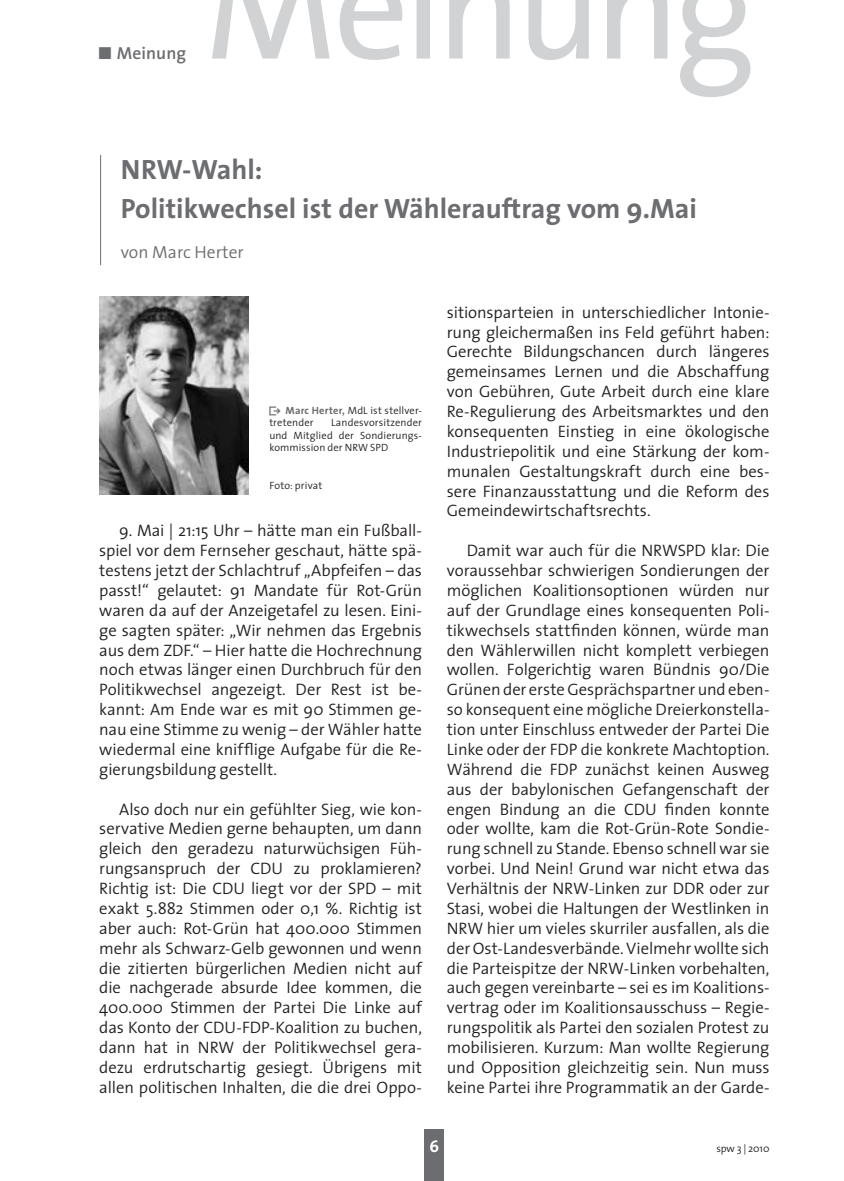
<style>
.page{position:relative;width:844px;height:1181px;background:#fff}
.page>*{position:absolute;margin:0;border:0;box-sizing:border-box;transform-origin:0 0}
.t1{font:700 28px/39.7px "The Sans";color:#6c6d70}
.t2{font:300 17.5px "The Sans";color:#6c6d70}
.t3{font:600 17.5px "The Sans";letter-spacing:.005em;color:#6c6d70}
.t4{font:300 16.62px/19.9px "The Sans";letter-spacing:-.005em;color:#231f20;text-align:justify}
.t5{font:300 10.5px/12.6px "The Sans";letter-spacing:.01em;color:#231f20}
.s1{font-family:"The Sans Bold Expert";font-weight:400}
.s2{font-family:"The Sans Bold Expert";font-weight:400;color:#6c6d70}
.s3{font-weight:700;color:#6c6d70}
</style>
<div class="page">
<div style="left:424px;top:1129px;width:20px;height:52px;background:#6c6d70"></div>
<svg style="left:212px;top:0;width:539px;height:97px"></svg>
<hr style="left:100px;top:155px;width:1px;height:110px;background:#6c6d70">
<img style="left:99px;top:296px;width:150px;height:198px">
<p class="t3" style="left:97px;top:38px;width:90px"><span class="s1">ó</span> Meinung</p>
<h1 class="t1" style="left:121px;top:149px;width:577px">NRW-Wahl:<br>Politikwechsel ist der Wählerauftrag vom 9.Mai</h1>
<p class="t2" style="left:121px;top:241px;width:124px">von Marc Herter</p>
<p class="t5" style="left:269px;top:404px;width:154px"><span class="s2">û</span> <span class="s3">Marc Herter,</span> MdL ist stellver&shy;tretender</p>
<p class="t5" style="left:269px;top:416px;width:154px;text-align:justify;text-indent:62px">Landesvorsitzender und Mitglied der Sondierungs&shy;kommission der NRW SPD</p>
<p class="t5" style="left:269px;top:479px;width:55px">Foto: privat</p>
<p class="t4" style="left:99px;top:521px;width:324px;text-indent:20px">9. Mai | 21:15 Uhr – hätte man ein Fußball&shy;spiel vor dem Fernseher geschaut, hätte spä&shy;testens jetzt der Schlachtruf „Abpfeifen – das passt!“ gelautet: 91 Mandate für Rot-Grün waren da auf der Anzeigetafel zu lesen. Eini&shy;ge sagten später: „Wir nehmen das Ergebnis aus dem ZDF.“ – Hier hatte die Hochrechnung noch etwas länger einen Durchbruch für den Politikwechsel angezeigt. Der Rest ist be&shy;kannt: Am Ende war es mit 90 Stimmen ge&shy;nau eine Stimme zu wenig – der Wähler hatte wiedermal eine knifflige Aufgabe für die Re&shy;gierungsbildung gestellt.</p>
<p class="t4" style="left:99px;top:799px;width:324px;text-indent:20px">Also doch nur ein gefühlter Sieg, wie kon&shy;servative Medien gerne behaupten, um dann gleich den geradezu naturwüchsigen Füh&shy;rungsanspruch der CDU zu proklamieren?<br>Richtig ist: Die CDU liegt vor der SPD – mit exakt 5.882 Stimmen oder 0,1 %. Richtig ist aber auch: Rot-Grün hat 400.000 Stimmen mehr als Schwarz-Gelb gewonnen und wenn die zitierten bürgerlichen Medien nicht auf die nachgerade absurde Idee kommen, die 400.000 Stimmen der Partei Die Linke auf das Konto der CDU-FDP-Koalition zu buchen, dann hat in NRW der Politikwechsel gera&shy;dezu erdrutschartig gesiegt. Übrigens mit allen politischen Inhalten, die die drei Oppo-</p>
<p class="t4" style="left:446px;top:302px;width:324px">sitionsparteien in unterschiedlicher Intonie&shy;rung gleichermaßen ins Feld geführt haben:<br>Gerechte Bildungschancen durch längeres gemeinsames Lernen und die Abschaffung von Gebühren, Gute Arbeit durch eine klare Re-Regulierung des Arbeitsmarktes und den konsequenten Einstieg in eine ökologische Industriepolitik und eine Stärkung der kom&shy;munalen Gestaltungskraft durch eine bes&shy;sere Finanzausstattung und die Reform des Gemeindewirtschaftsrechts.</p>
<p class="t4" style="left:446px;top:541px;width:324px;text-indent:20px">Damit war auch für die NRWSPD klar: Die voraussehbar schwierigen Sondierungen der möglichen Koalitionsoptionen würden nur auf der Grundlage eines konsequenten Poli&shy;tikwechsels stattfinden können, würde man den Wählerwillen nicht komplett verbiegen wollen. Folgerichtig waren Bündnis 90/Die Grünen der erste Gesprächspartner und eben&shy;so konsequent eine mögliche Dreierkonstella&shy;tion unter Einschluss entweder der Partei Die Linke oder der FDP die konkrete Machtoption.<br>Während die FDP zunächst keinen Ausweg aus der babylonischen Gefangenschaft der engen Bindung an die CDU finden konnte oder wollte, kam die Rot-Grün-Rote Sondie&shy;rung schnell zu Stande. Ebenso schnell war sie vorbei. Und Nein! Grund war nicht etwa das Verhältnis der NRW-Linken zur DDR oder zur Stasi, wobei die Haltungen der Westlinken in NRW hier um vieles skurriler ausfallen, als die der Ost-Landesverbände. Vielmehr wollte sich die Parteispitze der NRW-Linken vorbehalten, auch gegen vereinbarte – sei es im Koalitions&shy;vertrag oder im Koalitionsausschuss – Regie&shy;rungspolitik als Partei den sozialen Protest zu mobilisieren. Kurzum: Man wollte Regierung und Opposition gleichzeitig sein. Nun muss keine Partei ihre Programmatik an der Garde-</p>
<p class="t5" style="left:716px;top:1142px;width:54px">spw 3 | 2010</p>
</div>
